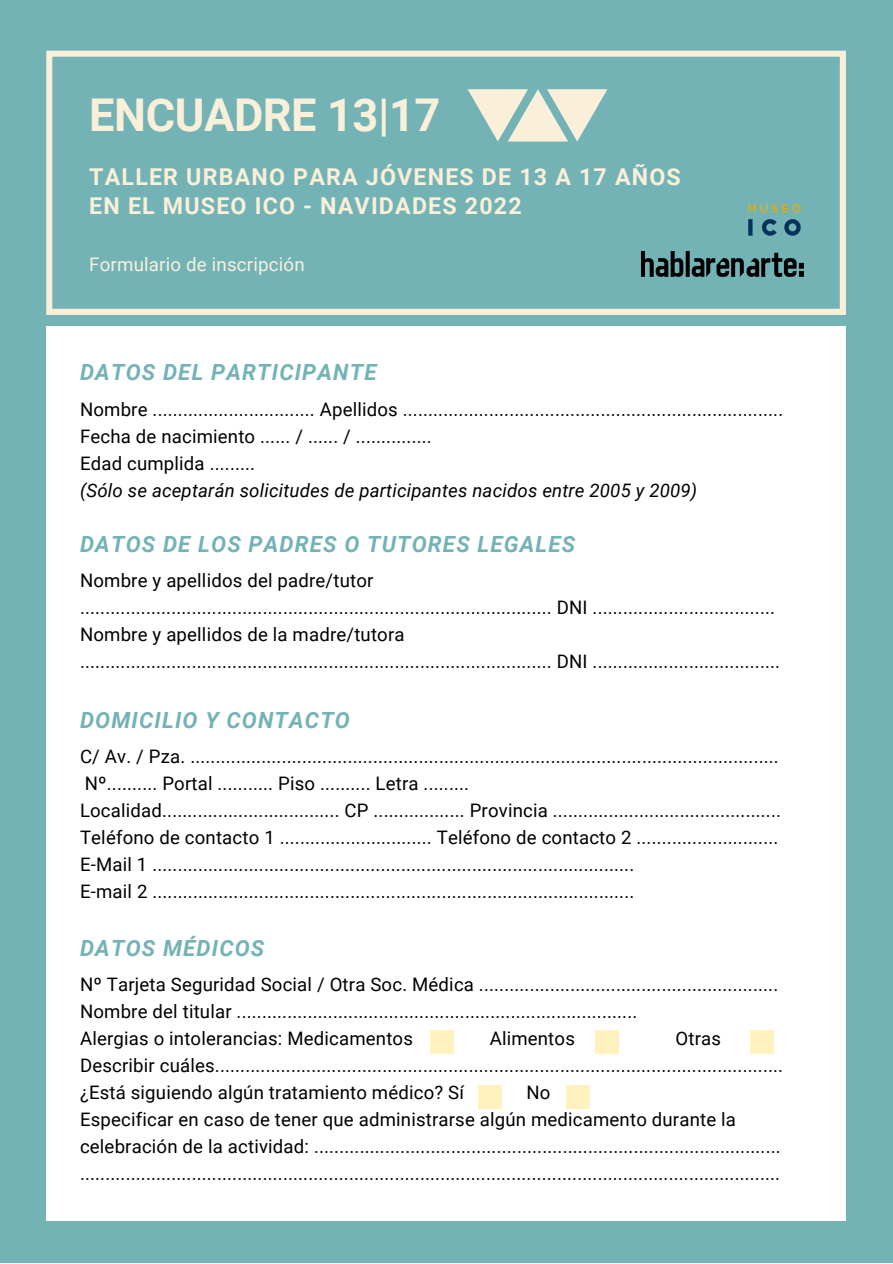
<style>
.page{position:relative;width:893px;height:1264px;background:#fff}
.page>*{position:absolute;margin:0;border:0;box-sizing:border-box;transform-origin:0 0}
.t1{font:700 45.15px "Roboto";letter-spacing:-.01em;color:#faefd9}
.t2{font:700 23.25px/29.2px "Roboto";letter-spacing:.05em;color:#faefd9}
.t3{font:italic 700 22.35px "Roboto";letter-spacing:.05em;color:#73b3b6}
.t4{font:18.75px "Roboto";letter-spacing:.01em;color:#faefd9}
.t5{font:18.6px/27px "Roboto";letter-spacing:.01em;color:#000}
.t6{font:italic 18.6px "Roboto";letter-spacing:.01em;color:#000}
</style>
<div class="page">
<div style="left:0;top:0;width:892px;height:1262px;background:#73b3b6"></div>
<svg style="left:46px;top:51px;width:799px;height:264px"></svg>
<div style="left:46px;top:326px;width:799px;height:894px;background:#fff"></div>
<img style="left:745px;top:203px;width:58px;height:35px">
<img style="left:641px;top:252px;width:162px;height:25px">
<svg style="left:467px;top:89px;width:140px;height:52px"></svg>
<div style="left:429px;top:1030px;width:24px;height:23px;background:#fff2be"></div>
<div style="left:595px;top:1030px;width:24px;height:23px;background:#fff2be"></div>
<div style="left:750px;top:1030px;width:23px;height:23px;background:#fff2be"></div>
<div style="left:478px;top:1084px;width:23px;height:24px;background:#fff2be"></div>
<div style="left:566px;top:1084px;width:24px;height:24px;background:#fff2be"></div>
<h1 class="t1" style="left:89px;top:89px;width:352px">ENCUADRE 13|17</h1>
<p class="t2" style="left:89px;top:162px;width:593px">TALLER URBANO PARA JÓVENES DE 13 A 17 AÑOS<br>EN EL MUSEO ICO - NAVIDADES 2022</p>
<p class="t4" style="left:89px;top:253px;width:217px">Formulario de inscripción</p>
<p class="t3" style="left:80px;top:359px;width:298px">DATOS DEL PARTICIPANTE</p>
<p class="t5" style="left:80px;top:396px;width:704px">Nombre ................................ Apellidos ...........................................................................<br>Fecha de nacimiento ...... / ...... / ...............<br>Edad cumplida .........</p>
<p class="t6" style="left:80px;top:479px;width:618px">(Sólo se aceptarán solicitudes de participantes nacidos entre 2005 y 2009)</p>
<p class="t3" style="left:80px;top:531px;width:496px">DATOS DE LOS PADRES O TUTORES LEGALES</p>
<p class="t5" style="left:80px;top:567px;width:701px">Nombre y apellidos del padre/tutor ............................................................................................. DNI ....................................<br>Nombre y apellidos de la madre/tutora ............................................................................................. DNI .....................................</p>
<p class="t3" style="left:80px;top:707px;width:271px">DOMICILIO Y CONTACTO</p>
<p class="t5" style="left:80px;top:743px;width:702px">C/ Av. / Pza. ....................................................................................................................<br>Nº.......... Portal ........... Piso .......... Letra .........<br>Localidad................................... CP .................. Provincia .............................................<br>Teléfono de contacto 1 .............................. Teléfono de contacto 2 ............................<br>E-Mail 1 ...............................................................................................<br>E-mail 2 ...............................................................................................</p>
<p class="t3" style="left:80px;top:935px;width:186px">DATOS MÉDICOS</p>
<p class="t5" style="left:80px;top:971px;width:699px">Nº Tarjeta Seguridad Social / Otra Soc. Médica ...........................................................<br>Nombre del titular ...............................................................................<br>Alergias o intolerancias: Medicamentos</p>
<p class="t5" style="left:489px;top:1025px;width:87px">Alimentos</p>
<p class="t5" style="left:80px;top:1025px;width:704px;text-indent:595px">Otras<br>Describir cuáles................................................................................................................ ¿Está siguiendo algún tratamiento médico? Sí</p>
<p class="t5" style="left:80px;top:1079px;width:702px;text-indent:446px">No<br>Especificar en caso de tener que administrarse algún medicamento durante la celebración de la actividad: ............................................................................................ ..........................................................................................................................................</p>
</div>
